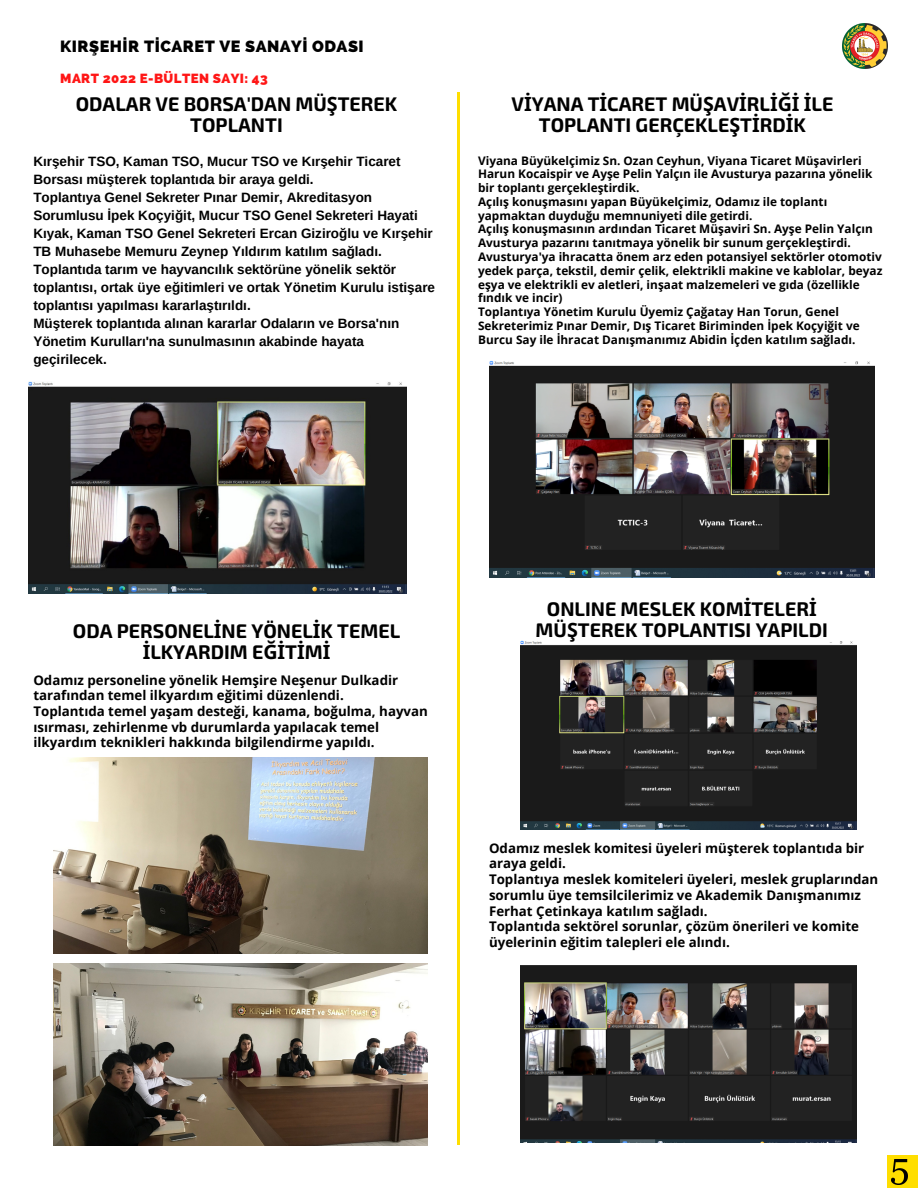
<style>
.page{position:relative;width:918px;height:1188px;background:#fff}
.page>*{position:absolute;margin:0;border:0;box-sizing:border-box;transform-origin:0 0}
.t1{font:700 19.65px/20.5px "Exo 2";color:#000;text-align:center}
.t2{font:800 16.2px "Raleway";letter-spacing:.03em;color:#000}
.t3{font:700 13.5px/18px "Arimo";color:#000}
.t4{font:700 13.35px/15.8px "Open Sans";color:#000}
.t5{font:800 13.2px "Raleway";letter-spacing:.03em;color:#ff1616}
.t6{font:700 11.85px/13.8px "Open Sans";color:#000}
.s1{font-family:"Noto Sans"}
</style>
<div class="page">
<img style="left:842px;top:24px;width:45px;height:45px">
<div style="left:887px;top:1156px;width:31px;height:32px;background:#ffde00"></div>
<hr style="left:458px;top:92px;width:2px;height:1053px;background:#ffde00">
<img style="left:891px;top:1159px;width:16px;height:25px">
<img style="left:29px;top:381px;width:378px;height:213px">
<img style="left:53px;top:757px;width:375px;height:197px">
<img style="left:53px;top:963px;width:375px;height:182px">
<img style="left:489px;top:361px;width:386px;height:216px">
<img style="left:521px;top:640px;width:335px;height:189px">
<img style="left:521px;top:966px;width:335px;height:176px">
<p class="t2" style="left:60px;top:37px;width:305px">KIRŞEHİR TİCARET VE SANAYİ ODASI</p>
<p class="t5" style="left:60px;top:71px;width:209px">MART 2022 E-BÜLTEN SAYI: 43</p>
<p class="t1" style="left:76px;top:93px;width:323px">ODALAR VE BORSA'DAN MÜ<span class="s1">Ş</span>TEREK<br>TOPLANTI</p>
<p class="t3" style="left:33px;top:152px;width:369px">Kırşehir TSO, Kaman TSO, Mucur TSO ve Kırşehir Ticaret<br>Borsası müşterek toplantıda bir araya geldi.</p>
<p class="t3" style="left:33px;top:188px;width:401px">Toplantıya Genel Sekreter Pınar Demir, Akreditasyon Sorumlusu İpek Koçyiğit, Mucur TSO Genel Sekreteri Hayati Kıyak, Kaman TSO Genel Sekreteri Ercan Giziroğlu ve Kırşehir TB Muhasebe Memuru Zeynep Yıldırım katılım sağladı.</p>
<p class="t3" style="left:33px;top:260px;width:403px">Toplantıda tarım ve hayvancılık sektörüne yönelik sektör toplantısı, ortak üye eğitimleri ve ortak Yönetim Kurulu istişare toplantısı yapılması kararlaştırıldı.</p>
<p class="t3" style="left:33px;top:314px;width:367px">Müşterek toplantıda alınan kararlar Odaların ve Borsa'nın<br>Yönetim Kurulları'na sunulmasının akabinde hayata geçirilecek.</p>
<p class="t1" style="left:512px;top:93px;width:323px">V<span class="s1">İ</span>YANA T<span class="s1">İ</span>CARET MÜ<span class="s1">Ş</span>AV<span class="s1">İ</span>RL<span class="s1">İĞİ İ</span>LE<br>TOPLANTI GERÇEKLE<span class="s1">Ş</span>T<span class="s1">İ</span>RD<span class="s1">İ</span>K</p>
<p class="t6" style="left:478px;top:153px;width:396px">Viyana Büyükelçimiz Sn. Ozan Ceyhun, Viyana Ticaret Müşavirleri<br>Harun Kocaispir ve Ayşe Pelin Yalçın ile Avusturya pazarına yönelik bir toplantı gerçekleştirdik.</p>
<p class="t6" style="left:478px;top:194px;width:351px">Açılış konuşmasını yapan Büyükelçimiz, Odamız ile toplantı yapmaktan duyduğu memnuniyeti dile getirdi.</p>
<p class="t6" style="left:478px;top:222px;width:396px">Açılış konuşmasının ardından Ticaret Müşaviri Sn. Ayşe Pelin Yalçın<br>Avusturya pazarını tanıtmaya yönelik bir sunum gerçekleştirdi.</p>
<p class="t6" style="left:478px;top:249px;width:406px">Avusturya'ya ihracatta önem arz eden potansiyel sektörler otomotiv yedek parça, tekstil, demir çelik, elektrikli makine ve kablolar, beyaz eşya ve elektrikli ev aletleri, inşaat malzemeleri ve gıda (özellikle fındık ve incir)</p>
<p class="t6" style="left:478px;top:305px;width:383px">Toplantıya Yönetim Kurulu Üyemiz Çağatay Han Torun, Genel<br>Sekreterimiz Pınar Demir, Dış Ticaret Biriminden İpek Koçyiğit ve<br>Burcu Say ile İhracat Danışmanımız Abidin İçden katılım sağladı.</p>
<p class="t1" style="left:73px;top:620px;width:329px">ODA PERSONEL<span class="s1">İ</span>NE YÖNEL<span class="s1">İ</span>K TEMEL<br><span class="s1">İ</span>LKYARDIM E<span class="s1">Ğİ</span>T<span class="s1">İ</span>M<span class="s1">İ</span></p>
<p class="t4" style="left:33px;top:672px;width:366px">Odamız personeline yönelik Hemşire Neşenur Dulkadir tarafından temel ilkyardım eğitimi düzenlendi.</p>
<p class="t4" style="left:33px;top:703px;width:396px">Toplantıda temel yaşam desteği, kanama, boğulma, hayvan ısırması, zehirlenme vb durumlarda yapılacak temel ilkyardım teknikleri hakkında bilgilendirme yapıldı.</p>
<p class="t1" style="left:536px;top:598px;width:294px">ONLINE MESLEK KOM<span class="s1">İ</span>TELER<span class="s1">İ<br></span>MÜ<span class="s1">Ş</span>TEREK TOPLANTISI YAPILDI</p>
<p class="t4" style="left:489px;top:840px;width:377px">Odamız meslek komitesi üyeleri müşterek toplantıda bir araya geldi.</p>
<p class="t4" style="left:489px;top:871px;width:391px">Toplantıya meslek komiteleri üyeleri, meslek gruplarından sorumlu üye temsilcilerimiz ve Akademik Danışmanımız<br>Ferhat Çetinkaya katılım sağladı.</p>
<p class="t4" style="left:489px;top:918px;width:372px">Toplantıda sektörel sorunlar, çözüm önerileri ve komite üyelerinin eğitim talepleri ele alındı.</p>
</div>
